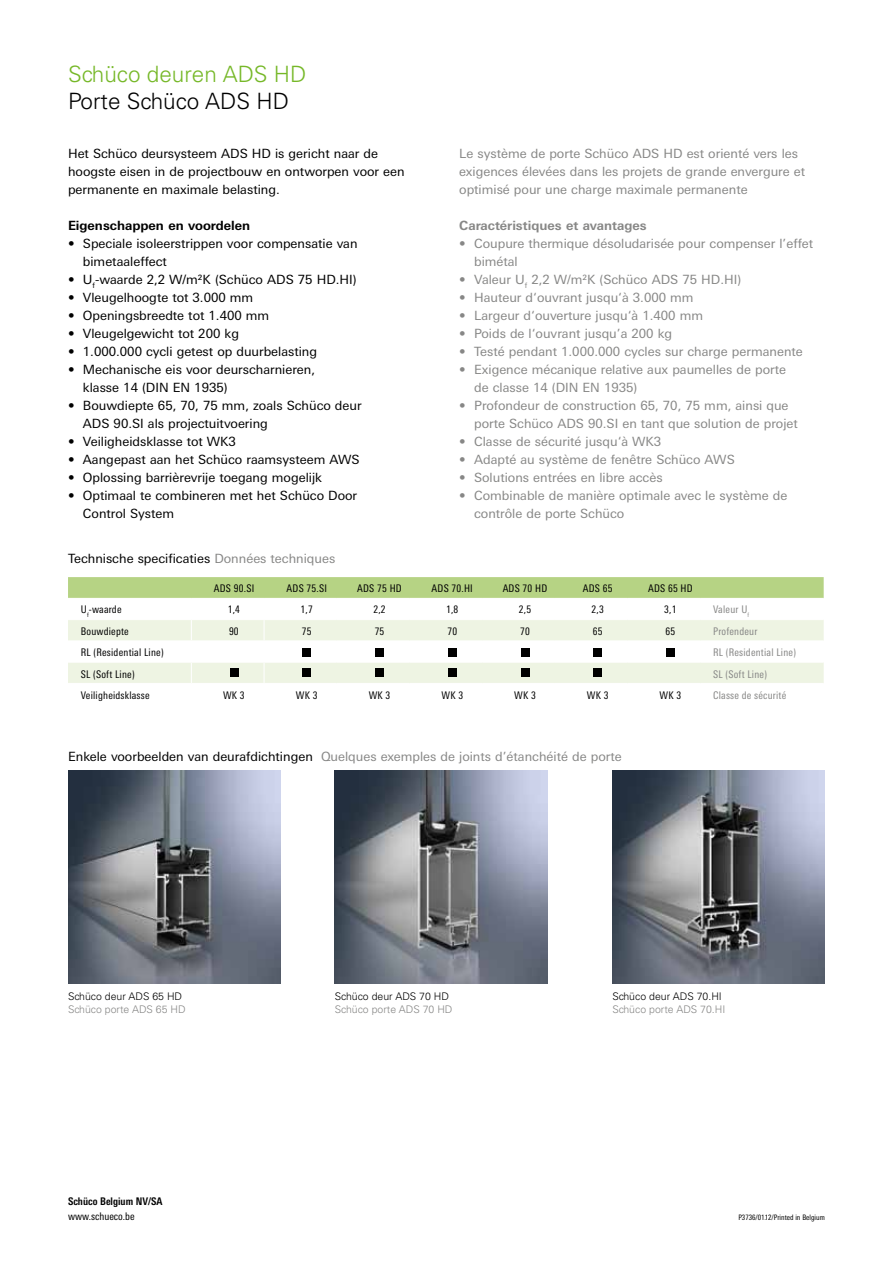
<style>
.page{position:relative;width:893px;height:1263px;background:#fff}
.page>*{position:absolute;margin:0;border:0;box-sizing:border-box;transform-origin:0 0}
.t1{font:300 22.5px "Univers LT Std";color:#76b828}
.t2{font:300 22.5px "Univers LT Std";color:#000}
.t3{font:12.75px/18px "LT Univers Basic";color:#878786}
.t4{font:12.75px/18px "LT Univers Basic";color:#000}
.t5{font:700 12.75px "LT Univers Basic";color:#878786}
.t6{font:700 12.75px "LT Univers Basic";color:#000}
.t7{font:condensed 10.5px "LT Univers";letter-spacing:.02em;color:#000}
.t8{font:condensed 10.5px "LT Univers";letter-spacing:.02em;color:#878786}
.t9{font:300 10.5px "Univers LT Std";color:#878786}
.t10{font:300 10.5px "Univers LT Std";color:#000}
.t11{font:700 condensed 10.5px "LT Univers";color:#000}
.t12{font:condensed 10.5px "LT Univers";color:#000}
.t13{font:condensed 7.5px "LT Univers";color:#000}
.s1{color:#878786}
.s2{color:#000}
</style>
<div class="page">
<img style="left:68px;top:771px;width:213px;height:212px">
<img style="left:612px;top:771px;width:213px;height:212px">
<img style="left:335px;top:771px;width:212px;height:212px">
<svg style="left:68px;top:577px;width:756px;height:106px"></svg>
<div style="left:302px;top:648px;width:9px;height:9px;background:#000"></div>
<div style="left:302px;top:668px;width:9px;height:9px;background:#000"></div>
<div style="left:375px;top:648px;width:9px;height:9px;background:#000"></div>
<div style="left:375px;top:668px;width:9px;height:9px;background:#000"></div>
<div style="left:448px;top:648px;width:9px;height:9px;background:#000"></div>
<div style="left:448px;top:668px;width:9px;height:9px;background:#000"></div>
<div style="left:521px;top:648px;width:8px;height:9px;background:#000"></div>
<div style="left:521px;top:668px;width:8px;height:9px;background:#000"></div>
<div style="left:593px;top:648px;width:9px;height:9px;background:#000"></div>
<div style="left:593px;top:668px;width:9px;height:9px;background:#000"></div>
<div style="left:666px;top:648px;width:9px;height:9px;background:#000"></div>
<div style="left:230px;top:668px;width:8px;height:9px;background:#000"></div>
<h1 class="t1" style="left:68px;top:60px;width:240px">Schüco deuren ADS HD</h1>
<h1 class="t2" style="left:68px;top:87px;width:222px">Porte Schüco ADS HD</h1>
<p class="t4" style="left:68px;top:144px;width:338px">Het Schüco deursysteem ADS HD is gericht naar de hoogste eisen in de projectbouw en ontworpen voor een permanente en maximale belasting.</p>
<p class="t6" style="left:68px;top:217px;width:184px">Eigenschappen en voordelen</p>
<p class="t4" style="left:83px;top:234px;width:276px;text-indent:-15px">• Speciale isoleerstrippen voor compensatie van bimetaaleffect</p>
<p class="t4" style="left:68px;top:270px;width:290px">• U<sub>f</sub>-waarde 2,2 W/m²K (Schüco ADS 75 HD.HI)</p>
<p class="t4" style="left:68px;top:288px;width:187px">• Vleugelhoogte tot 3.000 mm</p>
<p class="t4" style="left:68px;top:306px;width:203px">• Openingsbreedte tot 1.400 mm</p>
<p class="t4" style="left:68px;top:324px;width:173px">• Vleugelgewicht tot 200 kg</p>
<p class="t4" style="left:68px;top:342px;width:251px">• 1.000.000 cycli getest op duurbelasting</p>
<p class="t4" style="left:83px;top:360px;width:234px;text-indent:-15px">• Mechanische eis voor deurscharnieren, klasse 14 (DIN EN 1935)</p>
<p class="t4" style="left:83px;top:396px;width:280px;text-indent:-15px">• Bouwdiepte 65, 70, 75 mm, zoals Schüco deur<br>ADS 90.SI als projectuitvoering</p>
<p class="t4" style="left:68px;top:432px;width:169px">• Veiligheidsklasse tot WK3</p>
<p class="t4" style="left:68px;top:450px;width:293px">• Aangepast aan het Schüco raamsysteem AWS</p>
<p class="t4" style="left:68px;top:468px;width:256px">• Oplossing barrièrevrije toegang mogelijk</p>
<p class="t4" style="left:83px;top:486px;width:276px;text-indent:-15px">• Optimaal te combineren met het Schüco Door<br>Control System</p>
<p class="t4" style="left:68px;top:549px;width:269px">Technische specificaties <span class="s1">Données techniques</span></p>
<p class="t3" style="left:459px;top:144px;width:347px">Le système de porte Schüco ADS HD est orienté vers les exigences élevées dans les projets de grande envergure et optimisé pour une charge maximale permanente</p>
<p class="t5" style="left:459px;top:217px;width:189px">Caractéristiques et avantages</p>
<p class="t3" style="left:474px;top:234px;width:341px;text-indent:-15px">• Coupure thermique désoludarisée pour compenser l’effet bimétal</p>
<p class="t3" style="left:459px;top:270px;width:283px">• Valeur U<sub>f</sub> 2,2 W/m²K (Schüco ADS 75 HD.HI)</p>
<p class="t3" style="left:459px;top:288px;width:236px">• Hauteur d‘ouvrant jusqu‘à 3.000 mm</p>
<p class="t3" style="left:459px;top:306px;width:245px">• Largeur d‘ouverture jusqu‘à 1.400 mm</p>
<p class="t3" style="left:459px;top:324px;width:215px">• Poids de l‘ouvrant jusqu’a 200 kg</p>
<p class="t3" style="left:459px;top:342px;width:345px">• Testé pendant 1.000.000 cycles sur charge permanente</p>
<p class="t3" style="left:474px;top:360px;width:313px;text-indent:-15px">• Exigence mécanique relative aux paumelles de porte de classe 14 (DIN EN 1935)</p>
<p class="t3" style="left:474px;top:396px;width:325px;text-indent:-15px">• Profondeur de construction 65, 70, 75 mm, ainsi que porte Schüco ADS 90.SI en tant que solution de projet</p>
<p class="t3" style="left:459px;top:432px;width:203px">• Classe de sécurité jusqu‘à WK3</p>
<p class="t3" style="left:459px;top:450px;width:277px">• Adapté au système de fenêtre Schüco AWS</p>
<p class="t3" style="left:459px;top:468px;width:205px">• Solutions entrées en libre accès</p>
<p class="t3" style="left:474px;top:486px;width:315px;text-indent:-15px">• Combinable de manière optimale avec le système de contrôle de porte Schüco</p>
<p class="t7" style="left:214px;top:582px;width:42px">ADS 90.SI</p>
<p class="t7" style="left:287px;top:582px;width:42px">ADS 75.SI</p>
<p class="t7" style="left:357px;top:582px;width:46px">ADS 75 HD</p>
<p class="t7" style="left:432px;top:582px;width:43px">ADS 70.HI</p>
<p class="t7" style="left:503px;top:582px;width:46px">ADS 70 HD</p>
<p class="t7" style="left:583px;top:582px;width:31px">ADS 65</p>
<p class="t7" style="left:648px;top:582px;width:46px">ADS 65 HD</p>
<p class="t7" style="left:81px;top:603px;width:42px">U<sub>f</sub>-waarde</p>
<p class="t7" style="left:228px;top:603px;width:14px">1,4</p>
<p class="t7" style="left:301px;top:603px;width:14px">1,7</p>
<p class="t7" style="left:373px;top:603px;width:14px">2,2</p>
<p class="t7" style="left:446px;top:603px;width:14px">1,8</p>
<p class="t7" style="left:519px;top:603px;width:14px">2,5</p>
<p class="t7" style="left:591px;top:603px;width:14px">2,3</p>
<p class="t7" style="left:664px;top:603px;width:14px">3,1</p>
<p class="t8" style="left:713px;top:603px;width:38px">Valeur U<sub>f</sub></p>
<p class="t7" style="left:81px;top:625px;width:50px">Bouwdiepte</p>
<p class="t7" style="left:229px;top:625px;width:11px">90</p>
<p class="t7" style="left:302px;top:625px;width:11px">75</p>
<p class="t7" style="left:375px;top:625px;width:11px">75</p>
<p class="t7" style="left:447px;top:625px;width:11px">70</p>
<p class="t7" style="left:520px;top:625px;width:11px">70</p>
<p class="t7" style="left:593px;top:625px;width:11px">65</p>
<p class="t7" style="left:665px;top:625px;width:11px">65</p>
<p class="t8" style="left:713px;top:625px;width:46px">Profendeur</p>
<p class="t7" style="left:81px;top:647px;width:84px">RL (Residential Line)</p>
<p class="t8" style="left:713px;top:647px;width:84px">RL (Residential Line)</p>
<p class="t7" style="left:81px;top:668px;width:55px">SL (Soft Line)</p>
<p class="t8" style="left:713px;top:668px;width:55px">SL (Soft Line)</p>
<p class="t7" style="left:81px;top:689px;width:70px">Veiligheidsklasse</p>
<p class="t7" style="left:223px;top:689px;width:23px">WK 3</p>
<p class="t7" style="left:296px;top:689px;width:23px">WK 3</p>
<p class="t7" style="left:369px;top:689px;width:23px">WK 3</p>
<p class="t7" style="left:441px;top:689px;width:23px">WK 3</p>
<p class="t7" style="left:514px;top:689px;width:23px">WK 3</p>
<p class="t7" style="left:587px;top:689px;width:23px">WK 3</p>
<p class="t7" style="left:660px;top:689px;width:23px">WK 3</p>
<p class="t8" style="left:713px;top:689px;width:75px">Classe de sécurité</p>
<p class="t3" style="left:68px;top:747px;width:555px"><span class="s2">Enkele voorbeelden van deurafdichtingen</span> Quelques exemples de joints d’étanchéité de porte</p>
<p class="t10" style="left:68px;top:989px;width:116px">Schüco deur ADS 65 HD</p>
<p class="t9" style="left:68px;top:1003px;width:119px">Schüco porte ADS 65 HD</p>
<p class="t11" style="left:68px;top:1195px;width:96px">Schüco Belgium NV/SA</p>
<p class="t12" style="left:68px;top:1211px;width:68px">www.schueco.be</p>
<p class="t10" style="left:335px;top:989px;width:116px">Schüco deur ADS 70 HD</p>
<p class="t9" style="left:335px;top:1003px;width:119px">Schüco porte ADS 70 HD</p>
<p class="t10" style="left:612px;top:989px;width:111px">Schüco deur ADS 70.HI</p>
<p class="t9" style="left:612px;top:1003px;width:115px">Schüco porte ADS 70.HI</p>
<p class="t13" style="left:738px;top:1213px;width:88px">P3736/01.12/Printed in Belgium</p>
</div>
